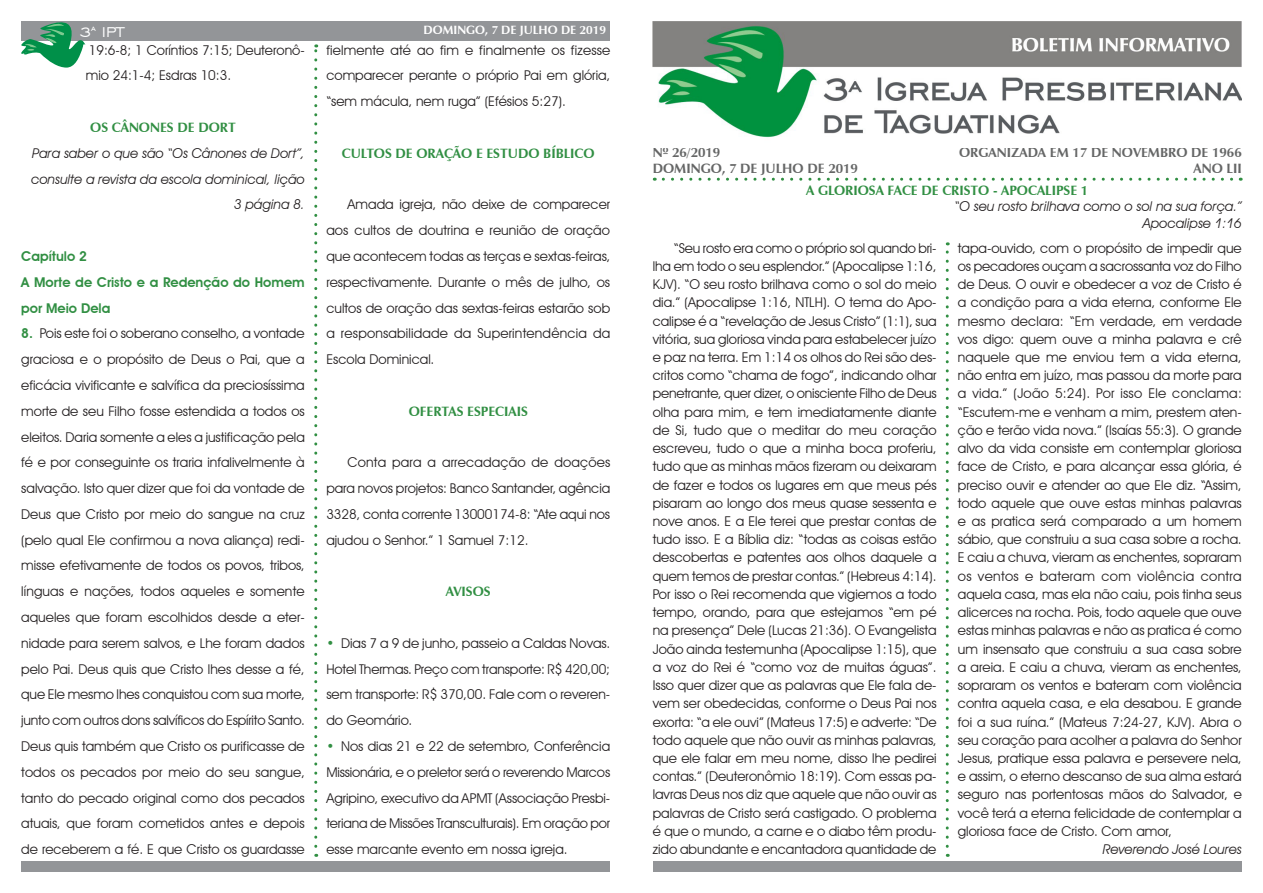
<style>
.page{position:relative;width:1263px;height:893px;background:#fff}
.page>*{position:absolute;margin:0;border:0;box-sizing:border-box;transform-origin:0 0}
.t1{font:18px "Engravers Gothic BT";color:#fff}
.Parágrafo{font:13.5px/18.3px "Avant Garde IT Cby BT";color:#231f20;text-align:justify}
.Lista{font:13.5px/25.8px "Avant Garde IT Cby BT";color:#231f20;text-align:justify}
.Subtítulo{font:italic 13.5px/25.8px "Avant Garde IT Cby BT";color:#231f20;text-align:right}
.Título{font:700 13.5px "Zapf Humanist 601 BT";color:#318f43}
.Cabeçalho{font:700 13.5px "Zapf Humanist 601 BT";color:#656666}
.Lista-2{font:600 13.5px/25.8px "Avant Garde IT Cby BT";color:#318f43}
.t2{font:700 12px "Zapf Humanist 601 BT";color:#fff}
.s1{font-weight:600;color:#318f43}
</style>
<div class="page">
<svg style="left:663px;top:178px;width:578px;height:3px"></svg>
<svg style="left:946px;top:242px;width:3px;height:604px"></svg>
<svg style="left:314px;top:44px;width:3px;height:802px"></svg>
<div style="left:21px;top:861px;width:589px;height:11px;background:#939598"></div>
<div style="left:21px;top:21px;width:589px;height:20px;background:#939598"></div>
<svg style="left:21px;top:22px;width:64px;height:46px"></svg>
<div style="left:653px;top:861px;width:589px;height:11px;background:#939598"></div>
<img style="left:653px;top:21px;width:589px;height:117px">
<p class="t1" style="left:79px;top:22px;width:46px">3<sup>a</sup> IPT</p>
<p class="t2" style="left:423px;top:23px;width:184px">DOMINGO, 7 DE JULHO DE 2019</p>
<p class="Lista" style="left:86px;top:37px;width:221px">19:6-8; 1 Coríntios 7:15; Deuteronô&shy;mio 24:1-4; Esdras 10:3.</p>
<p class="Título" style="left:90px;top:119px;width:147px">OS CÂNONES DE DORT</p>
<p class="Subtítulo" style="left:31px;top:140px;width:275px">Para saber o que são “Os Cânones de Dort”, consulte a revista da escola dominical, lição<br>3 página 8.</p>
<p class="Lista-2" style="left:21px;top:243px;width:67px">Capítulo 2</p>
<p class="Lista-2" style="left:21px;top:269px;width:285px">A Morte de Cristo e a Redenção do Homem por Meio Dela</p>
<p class="Lista" style="left:21px;top:321px;width:285px"><span class="s1">8.</span> Pois este foi o soberano conselho, a vontade graciosa e o propósito de Deus o Pai, que a eficácia vivificante e salvífica da preciosíssima morte de seu Filho fosse estendida a todos os eleitos. Daria somente a eles a justificação pela fé e por conseguinte os traria infalivelmente à salvação. Isto quer dizer que foi da vontade de Deus que Cristo por meio do sangue na cruz (pelo qual Ele confirmou a nova aliança) redi&shy;misse efetivamente de todos os povos, tribos, línguas e nações, todos aqueles e somente aqueles que foram escolhidos desde a eter&shy;nidade para serem salvos, e Lhe foram dados pelo Pai. Deus quis que Cristo lhes desse a fé, que Ele mesmo lhes conquistou com sua morte, junto com outros dons salvíficos do Espírito Santo.<br>Deus quis também que Cristo os purificasse de todos os pecados por meio do seu sangue, tanto do pecado original como dos pecados atuais, que foram cometidos antes e depois de receberem a fé. E que Cristo os guardasse</p>
<p class="Lista" style="left:326px;top:37px;width:285px">fielmente até ao fim e finalmente os fizesse comparecer perante o próprio Pai em glória, “sem mácula, nem ruga” (Efésios 5:27).</p>
<p class="Título" style="left:342px;top:145px;width:254px">CULTOS DE ORAÇÃO E ESTUDO BÍBLICO</p>
<p class="Parágrafo" style="left:326px;top:192px;width:285px;line-height:25.8px;text-indent:21px">Amada igreja, não deixe de comparecer aos cultos de doutrina e reunião de oração que acontecem todas as terças e sextas-feiras, respectivamente. Durante o mês de julho, os cultos de oração das sextas-feiras estarão sob a responsabilidade da Superintendência da Escola Dominical.</p>
<p class="Título" style="left:409px;top:403px;width:121px">OFERTAS ESPECIAIS</p>
<p class="Parágrafo" style="left:326px;top:449px;width:285px;line-height:25.8px;text-indent:21px">Conta para a arrecadação de doações para novos projetos: Banco Santander, agência 3328, conta corrente 13000174-8: “Ate aqui nos ajudou o Senhor.” 1 Samuel 7:12.</p>
<p class="Título" style="left:446px;top:583px;width:46px">AVISOS</p>
<p class="Lista" style="left:326px;top:630px;width:285px"><span class="s1">•</span> Dias 7 a 9 de junho, passeio a Caldas Novas.<br>Hotel Thermas. Preço com transporte: R$ 420,00; sem transporte: R$ 370,00. Fale com o reveren&shy;do Geomário.</p>
<p class="Lista" style="left:326px;top:733px;width:285px"><span class="s1">•</span> Nos dias 21 e 22 de setembro, Conferência Missionária, e o preletor será o reverendo Marcos Agripino, executivo da APMT (Associação Presbi&shy;teriana de Missões Transculturais). Em oração por esse marcante evento em nossa igreja.</p>
<p class="Cabeçalho" style="left:653px;top:144px;width:69px">Nº 26/2019</p>
<p class="Cabeçalho" style="left:653px;top:160px;width:207px">DOMINGO, 7 DE JULHO DE 2019</p>
<p class="Cabeçalho" style="left:959px;top:144px;width:284px">ORGANIZADA EM 17 DE NOVEMBRO DE 1966</p>
<p class="Cabeçalho" style="left:1193px;top:160px;width:50px">ANO LII</p>
<p class="Título" style="left:806px;top:182px;width:284px">A GLORIOSA FACE DE CRISTO - APOCALIPSE 1</p>
<p class="Subtítulo" style="left:954px;top:194px;width:289px">“O seu rosto brilhava como o sol na sua força.”</p>
<p class="Subtítulo" style="left:1143px;top:210px;width:100px">Apocalipse 1:16</p>
<p class="Parágrafo" style="left:653px;top:239px;width:285px;text-indent:21px">“Seu rosto era como o próprio sol quando bri&shy;lha em todo o seu esplendor.” (Apocalipse 1:16, KJV). “O seu rosto brilhava como o sol do meio dia.” (Apocalipse 1:16, NTLH). O tema do Apo&shy;calipse é a “revelação de Jesus Cristo” (1:1), sua vitória, sua gloriosa vinda para estabelecer juízo e paz na terra. Em 1:14 os olhos do Rei são des&shy;critos como “chama de fogo”, indicando olhar penetrante, quer dizer, o onisciente Filho de Deus olha para mim, e tem imediatamente diante de Si, tudo que o meditar do meu coração escreveu, tudo o que a minha boca proferiu, tudo que as minhas mãos fizeram ou deixaram de fazer e todos os lugares em que meus pés pisaram ao longo dos meus quase sessenta e nove anos. E a Ele terei que prestar contas de tudo isso. E a Bíblia diz: “todas as coisas estão descobertas e patentes aos olhos daquele a quem temos de prestar contas.” (Hebreus 4:14).<br>Por isso o Rei recomenda que vigiemos a todo tempo, orando, para que estejamos “em pé na presença” Dele (Lucas 21:36). O Evangelista João ainda testemunha (Apocalipse 1:15), que a voz do Rei é “como voz de muitas águas”.<br>Isso quer dizer que as palavras que Ele fala de&shy;vem ser obedecidas, conforme o Deus Pai nos exorta: “a ele ouvi” (Mateus 17:5) e adverte: “De todo aquele que não ouvir as minhas palavras, que ele falar em meu nome, disso lhe pedirei contas.” (Deuteronômio 18:19). Com essas pa&shy;lavras Deus nos diz que aquele que não ouvir as palavras de Cristo será castigado. O problema é que o mundo, a carne e o diabo têm produ&shy;zido abundante e encantadora quantidade de</p>
<p class="Parágrafo" style="left:958px;top:239px;width:285px">tapa-ouvido, com o propósito de impedir que os pecadores ouçam a sacrossanta voz do Filho de Deus. O ouvir e obedecer a voz de Cristo é a condição para a vida eterna, conforme Ele mesmo declara: “Em verdade, em verdade vos digo: quem ouve a minha palavra e crê naquele que me enviou tem a vida eterna, não entra em juízo, mas passou da morte para a vida.” (João 5:24). Por isso Ele conclama: “Escutem-me e venham a mim, prestem aten&shy;ção e terão vida nova.” (Isaías 55:3). O grande alvo da vida consiste em contemplar gloriosa face de Cristo, e para alcançar essa glória, é preciso ouvir e atender ao que Ele diz. “Assim, todo aquele que ouve estas minhas palavras e as pratica será comparado a um homem sábio, que construiu a sua casa sobre a rocha.<br>E caiu a chuva, vieram as enchentes, sopraram os ventos e bateram com violência contra aquela casa, mas ela não caiu, pois tinha seus alicerces na rocha. Pois, todo aquele que ouve estas minhas palavras e não as pratica é como um insensato que construiu a sua casa sobre a areia. E caiu a chuva, vieram as enchentes, sopraram os ventos e bateram com violência contra aquela casa, e ela desabou. E grande foi a sua ruína.” (Mateus 7:24-27, KJV). Abra o seu coração para acolher a palavra do Senhor Jesus, pratique essa palavra e persevere nela, e assim, o eterno descanso de sua alma estará seguro nas portentosas mãos do Salvador, e você terá a eterna felicidade de contemplar a gloriosa face de Cristo. Com amor,</p>
<p class="Subtítulo" style="left:1103px;top:836px;width:140px">Reverendo José Loures</p>
</div>
